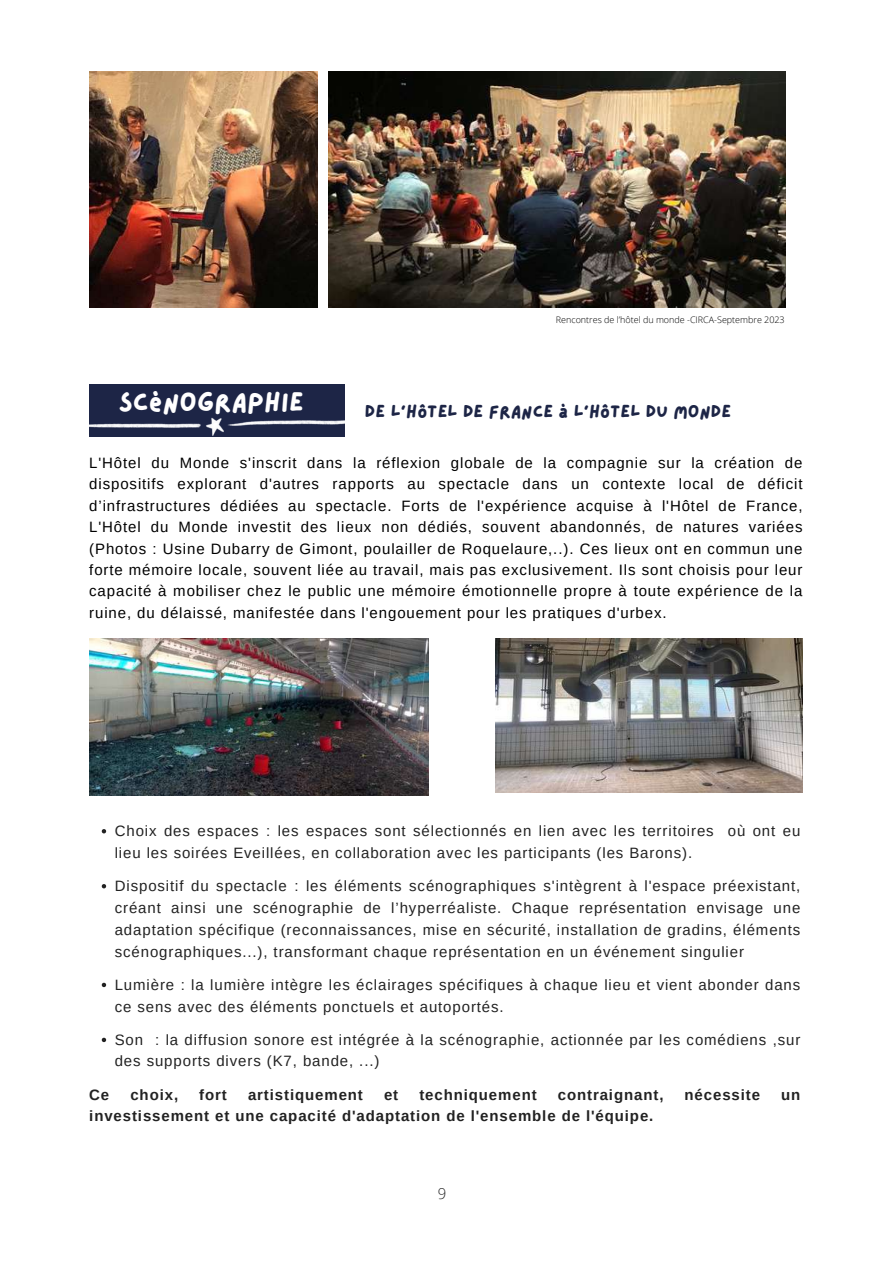
<style>
.page{position:relative;width:893px;height:1264px;background:#fff}
.page>*{position:absolute;margin:0;border:0;box-sizing:border-box;transform-origin:0 0}
.t1{font:27px "Lazydog";color:#fff}
.t2{font:18px "Lazydog";color:#1d2546}
.t3{font:15px/21.9px "Arimo";letter-spacing:.06em;color:#222}
.t4{font:15px/21.3px "Arimo";letter-spacing:.06em;color:#000;text-align:justify}
.t5{font:700 15px "Arimo";letter-spacing:.06em;color:#222}
.t6{font:300 15px "Open Sans";color:#222}
.t7{font:300 9px "Open Sans";color:#000}
</style>
<div class="page">
<img style="left:89px;top:71px;width:228px;height:236px">
<img style="left:329px;top:71px;width:456px;height:236px">
<img style="left:89px;top:639px;width:340px;height:156px">
<img style="left:496px;top:639px;width:306px;height:154px">
<svg style="left:102px;top:829px;width:4px;height:4px"></svg>
<svg style="left:102px;top:884px;width:4px;height:4px"></svg>
<svg style="left:102px;top:982px;width:4px;height:5px"></svg>
<svg style="left:102px;top:1037px;width:4px;height:5px"></svg>
<div style="left:89px;top:384px;width:256px;height:52px;background:#1d2546"></div>
<img style="left:89px;top:417px;width:255px;height:20px">
<h1 class="t1" style="left:118px;top:389px;width:187px">Scènographie</h1>
<p class="t7" style="left:556px;top:313px;width:230px">Rencontres de l’hôtel du monde -CIRCA-Septembre 2023</p>
<p class="t2" style="left:365px;top:402px;width:367px">De l'Hôtel de France à l'Hôtel du Monde</p>
<p class="t4" style="left:89px;top:452px;width:714px">L'Hôtel du Monde s'inscrit dans la réflexion globale de la compagnie sur la création de dispositifs explorant d'autres rapports au spectacle dans un contexte local de déficit d’infrastructures dédiées au spectacle. Forts de l'expérience acquise à l'Hôtel de France, L'Hôtel du Monde investit des lieux non dédiés, souvent abandonnés, de natures variées (Photos : Usine Dubarry de Gimont, poulailler de Roquelaure,..). Ces lieux ont en commun une forte mémoire locale, souvent liée au travail, mais pas exclusivement. Ils sont choisis pour leur capacité à mobiliser chez le public une mémoire émotionnelle propre à toute expérience de la ruine, du délaissé, manifestée dans l'engouement pour les pratiques d'urbex.</p>
<p class="t3" style="left:115px;top:819px;width:687px">Choix des espaces : les espaces sont sélectionnés en lien avec les territoires où ont eu lieu les soirées Eveillées, en collaboration avec les participants (les Barons).</p>
<p class="t3" style="left:115px;top:874px;width:687px;text-align:justify">Dispositif du spectacle : les éléments scénographiques s'intègrent à l'espace préexistant, créant ainsi une scénographie de l’hyperréaliste. Chaque représentation envisage une adaptation spécifique (reconnaissances, mise en sécurité, installation de gradins, éléments scénographiques...), transformant chaque représentation en un événement singulier</p>
<p class="t3" style="left:115px;top:973px;width:687px">Lumière : la lumière intègre les éclairages spécifiques à chaque lieu et vient abonder dans ce sens avec des éléments ponctuels et autoportés.</p>
<p class="t3" style="left:115px;top:1028px;width:687px">Son : la diffusion sonore est intégrée à la scénographie, actionnée par les comédiens ,sur des supports divers (K7, bande, ...)</p>
<p class="t5" style="left:89px;top:1085px;width:22px">Ce</p>
<p class="t5" style="left:130px;top:1085px;width:49px">choix,</p>
<p class="t5" style="left:199px;top:1085px;width:29px">fort</p>
<p class="t5" style="left:248px;top:1085px;width:116px">artistiquement</p>
<p class="t5" style="left:384px;top:1085px;width:16px">et</p>
<p class="t5" style="left:419px;top:1085px;width:119px">techniquement</p>
<p class="t5" style="left:557px;top:1085px;width:107px">contraignant,</p>
<p class="t5" style="left:684px;top:1085px;width:77px">nécessite</p>
<p class="t5" style="left:781px;top:1085px;width:21px">un</p>
<p class="t5" style="left:89px;top:1107px;width:565px">investissement et une capacité d'adaptation de l'ensemble de l'équipe.</p>
<p class="t6" style="left:438px;top:1183px;width:10px">9</p>
</div>
